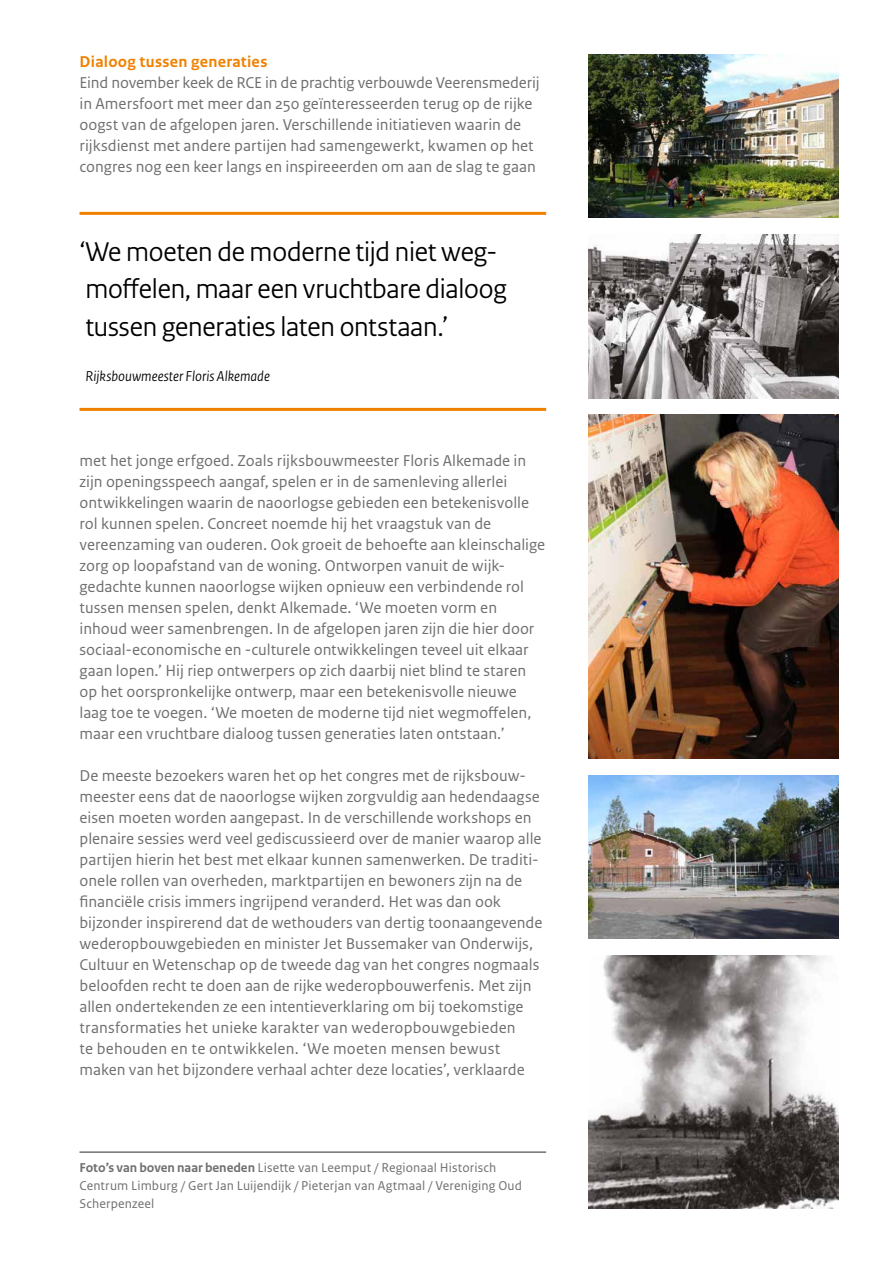
<style>
.page{position:relative;width:893px;height:1263px;background:#fff}
.page>*{position:absolute;margin:0;border:0;box-sizing:border-box;transform-origin:0 0}
.t1{font:28.5px/37.5px "Rijksoverheid Sans Heading";letter-spacing:-.005em;color:#000}
.t2{font:16.5px/21px "Rijksoverheid Sans Text";color:#706f6f}
.t3{font:700 16.5px "Rijksoverheid Sans Text";letter-spacing:.015em;color:#f08100}
.t4{font:italic 15px "Rijksoverheid Sans Heading";letter-spacing:.005em;color:#000}
.t5{font:13.5px/18px "Rijksoverheid Sans Text";letter-spacing:.01em;color:#706f6f}
.s1{font-weight:700}
</style>
<div class="page">
<img style="left:589px;top:775px;width:250px;height:163px">
<img style="left:589px;top:54px;width:250px;height:163px">
<img style="left:589px;top:415px;width:250px;height:343px">
<img style="left:589px;top:234px;width:250px;height:164px">
<img style="left:589px;top:955px;width:250px;height:254px">
<hr style="left:80px;top:1151px;width:466px;height:2px;background:#706f6f">
<hr style="left:80px;top:212px;width:466px;height:3px;background:#f08100">
<hr style="left:80px;top:408px;width:466px;height:3px;background:#f08100">
<p class="t3" style="left:80px;top:52px;width:189px">Dialoog tussen generaties</p>
<p class="t2" style="left:80px;top:72px;width:462px">Eind november keek de RCE in de prachtig verbouwde Veerensmederij in Amersfoort met meer dan 250 geïnteresseerden terug op de rijke oogst van de afgelopen jaren. Verschillende initiatieven waarin de rijksdienst met andere partijen had samengewerkt, kwamen op het congres nog een keer langs en inspireeerden om aan de slag te gaan</p>
<h1 class="t1" style="left:80px;top:233px;width:429px">‘We moeten de moderne tijd niet weg&shy;moffelen, maar een vruchtbare dialoog tussen generaties laten ontstaan.’</h1>
<p class="t4" style="left:85px;top:368px;width:186px">Rijksbouwmeester Floris Alkemade</p>
<p class="t2" style="left:80px;top:450px;width:467px">met het jonge erfgoed. Zoals rijksbouwmeester Floris Alkemade in zijn openingsspeech aangaf, spelen er in de samenleving allerlei ontwikkelingen waarin de naoorlogse gebieden een betekenisvolle rol kunnen spelen. Concreet noemde hij het vraagstuk van de vereenzaming van ouderen. Ook groeit de behoefte aan kleinschalige zorg op loopafstand van de woning. Ontworpen vanuit de wijk&shy;gedachte kunnen naoorlogse wijken opnieuw een verbindende rol tussen mensen spelen, denkt Alkemade. ‘We moeten vorm en inhoud weer samenbrengen. In de afgelopen jaren zijn die hier door sociaal-economische en -culturele ontwikkelingen teveel uit elkaar gaan lopen.’ Hij riep ontwerpers op zich daarbij niet blind te staren op het oorspronkelijke ontwerp, maar een betekenisvolle nieuwe laag toe te voegen. ‘We moeten de moderne tijd niet wegmoffelen, maar een vruchtbare dialoog tussen generaties laten ontstaan.’</p>
<p class="t2" style="left:80px;top:765px;width:464px">De meeste bezoekers waren het op het congres met de rijksbouw&shy;meester eens dat de naoorlogse wijken zorgvuldig aan hedendaagse eisen moeten worden aangepast. In de verschillende workshops en plenaire sessies werd veel gediscussieerd over de manier waarop alle partijen hierin het best met elkaar kunnen samenwerken. De traditi&shy;onele rollen van overheden, marktpartijen en bewoners zijn na de financiële crisis immers ingrijpend veranderd. Het was dan ook bijzonder inspirerend dat de wethouders van dertig toonaangevende wederopbouwgebieden en minister Jet Bussemaker van Onderwijs, Cultuur en Wetenschap op de tweede dag van het congres nogmaals beloofden recht te doen aan de rijke wederopbouwerfenis. Met zijn allen ondertekenden ze een intentieverklaring om bij toekomstige transformaties het unieke karakter van wederopbouwgebieden<br>te behouden en te ontwikkelen. ‘We moeten mensen bewust maken van het bijzondere verhaal achter deze locaties’, verklaarde</p>
<p class="t5" style="left:80px;top:1158px;width:444px"><span class="s1">Foto’s van boven naar beneden</span> Lisette van Leemput / Regionaal Historisch<br>Centrum Limburg / Gert Jan Luijendijk / Pieterjan van Agtmaal / Vereniging Oud<br>Scherpenzeel</p>
</div>
